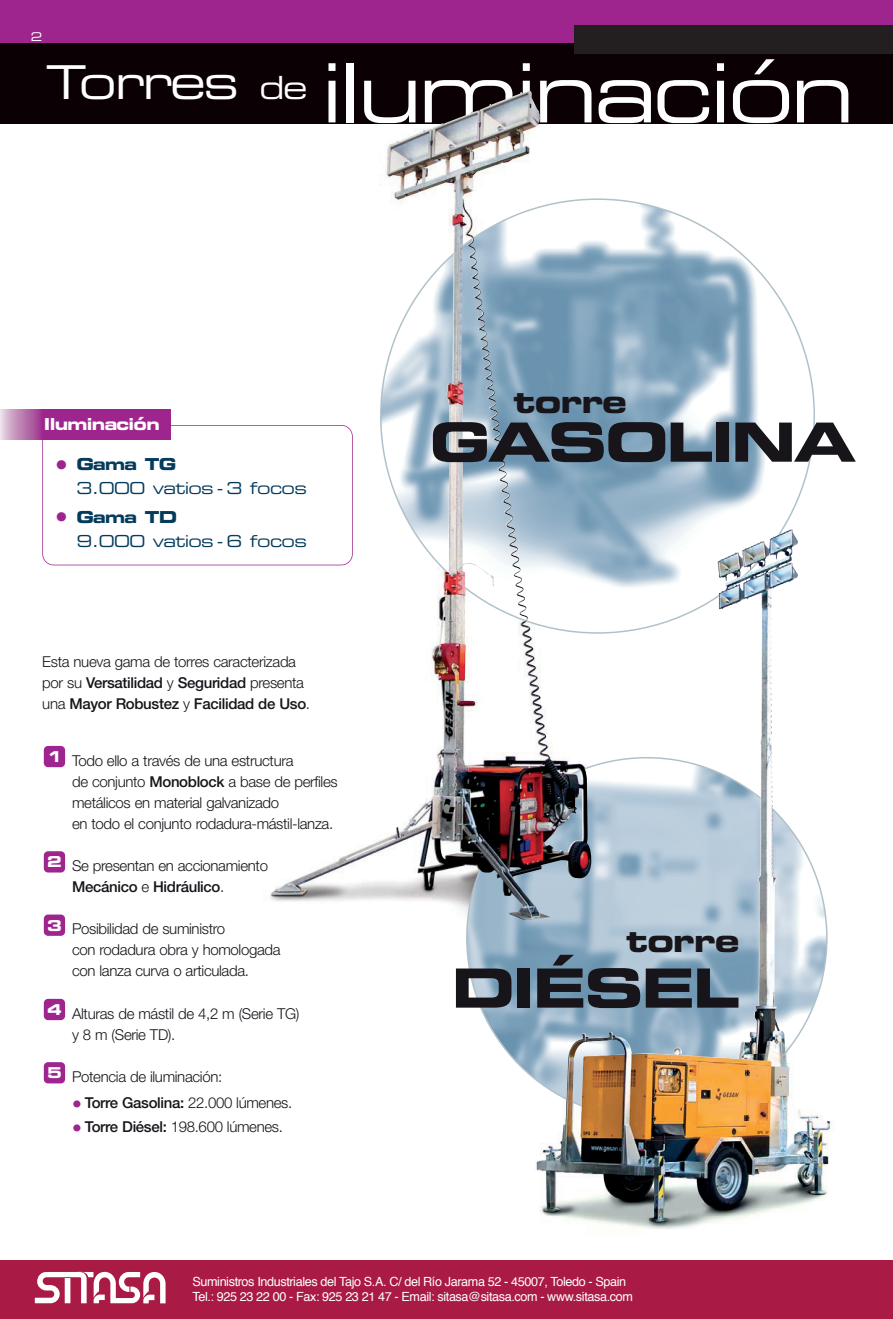
<style>
.page{position:relative;width:893px;height:1319px;background:#fff}
.page>*{position:absolute;margin:0;border:0;box-sizing:border-box;transform-origin:0 0}
.t1{font:81.75px "Eurostile Extended Two";letter-spacing:-.05em;color:#fff}
.t2{font:54px "Eurostile Bold Extended Two";letter-spacing:-.04em;color:#17141a;scale:1.06 1}
.t3{font:46.65px "Eurostile Extended Two";letter-spacing:-.05em;color:#fff}
.t4{font:31.5px "Eurostile Bold Extended Two";letter-spacing:-.04em;color:#17141a;scale:1.06 1}
.t5{font:16.5px "Eurostile Extended Two";letter-spacing:-.04em;color:#053b5c}
.t6{font:16.5px "Eurostile Bold Extended Two";letter-spacing:-.04em;color:#053b5c}
.t7{font:16.5px "Eurostile Bold Extended Two";letter-spacing:-.04em;color:#fff}
.t8{font:300 15px/21px "Helvetica Neue";letter-spacing:-.02em;color:#17141a}
.t9{font:500 15px "Helvetica Neue";letter-spacing:-.02em;color:#17141a}
.t10{font:15px "Eurostile Bold Extended Two";color:#fff}
.t11{font:12.6px/15.1px "Helvetica";letter-spacing:-.03em;color:#fff}
.t12{font:12px "Eurostile Extended Two";color:#fff}
.s1{font-size:31.95px}
.s2{font-family:"Eurostile Extended Two";font-size:25.5px;color:#9e258e}
.s3{font-weight:500}
.s4{font-family:"Eurostile Extended Two";font-weight:400;font-size:19.5px;color:#9e258e}
.s5{font-weight:300}
</style>
<div class="page">
<div style="left:0;top:1259px;width:893px;height:59px;background:#a91a45"></div>
<svg style="left:35px;top:1271px;width:131px;height:32px"></svg>
<img style="left:241px;top:124px;width:299px;height:789px">
<img style="left:536px;top:1118px;width:295px;height:111px">
<svg style="left:466px;top:756px;width:362px;height:362px"></svg>
<svg style="left:42px;top:425px;width:230px;height:140px"></svg>
<div style="left:0;top:1px;width:893px;height:42px;background:#9e258e"></div>
<div style="left:0;top:43px;width:893px;height:81px;background:#0b0003"></div>
<div style="left:44px;top:1061px;width:21px;height:22px;background:#9e258e;border-radius:4px"></div>
<div style="left:44px;top:998px;width:21px;height:21px;background:#9e258e;border-radius:4px"></div>
<div style="left:44px;top:914px;width:21px;height:21px;background:#9e258e;border-radius:4px"></div>
<div style="left:44px;top:851px;width:21px;height:21px;background:#9e258e;border-radius:4px"></div>
<div style="left:44px;top:745px;width:21px;height:22px;background:#9e258e;border-radius:4px"></div>
<div style="left:42px;top:409px;width:129px;height:30px;background:#9e258e"></div>
<hr style="left:0;top:409px;width:1px;height:30px;background:#f3e9f0">
<hr style="left:1px;top:409px;width:1px;height:30px;background:#ede2ec">
<hr style="left:2px;top:409px;width:1px;height:30px;background:#ecdee9">
<hr style="left:3px;top:409px;width:1px;height:30px;background:#e6d5e4">
<hr style="left:4px;top:409px;width:1px;height:30px;background:#e5d0e0">
<hr style="left:5px;top:409px;width:1px;height:30px;background:#e1cadd">
<hr style="left:6px;top:409px;width:1px;height:30px;background:#dcc4da">
<hr style="left:7px;top:409px;width:1px;height:30px;background:#d9bfd6">
<hr style="left:8px;top:409px;width:1px;height:30px;background:#d7bad2">
<hr style="left:9px;top:409px;width:1px;height:30px;background:#d6b5cf">
<hr style="left:10px;top:409px;width:1px;height:30px;background:#d3b0cd">
<hr style="left:11px;top:409px;width:1px;height:30px;background:#d1abca">
<hr style="left:12px;top:409px;width:1px;height:30px;background:#cda6c6">
<hr style="left:13px;top:409px;width:1px;height:30px;background:#cca1c4">
<hr style="left:14px;top:409px;width:1px;height:30px;background:#cb9dc2">
<hr style="left:15px;top:409px;width:1px;height:30px;background:#c999c0">
<hr style="left:16px;top:409px;width:1px;height:30px;background:#c795be">
<hr style="left:17px;top:409px;width:1px;height:30px;background:#c591ba">
<hr style="left:18px;top:409px;width:1px;height:30px;background:#c48db9">
<hr style="left:19px;top:409px;width:1px;height:30px;background:#c18ab6">
<hr style="left:20px;top:409px;width:1px;height:30px;background:#c086b4">
<hr style="left:21px;top:409px;width:1px;height:30px;background:#bf82b2">
<hr style="left:22px;top:409px;width:1px;height:30px;background:#bc80b1">
<hr style="left:23px;top:409px;width:1px;height:30px;background:#ba7daf">
<hr style="left:24px;top:409px;width:1px;height:30px;background:#b979ac">
<hr style="left:25px;top:409px;width:1px;height:30px;background:#b776ab">
<hr style="left:26px;top:409px;width:1px;height:30px;background:#b672a9">
<hr style="left:27px;top:409px;width:1px;height:30px;background:#b56fa8">
<hr style="left:28px;top:409px;width:1px;height:30px;background:#b36ba6">
<hr style="left:29px;top:409px;width:1px;height:30px;background:#b167a5">
<hr style="left:30px;top:409px;width:1px;height:30px;background:#b065a4">
<hr style="left:31px;top:409px;width:1px;height:30px;background:#ae61a2">
<hr style="left:32px;top:409px;width:1px;height:30px;background:#ad5da1">
<hr style="left:33px;top:409px;width:1px;height:30px;background:#ad5a9e">
<hr style="left:34px;top:409px;width:1px;height:30px;background:#ab569d">
<hr style="left:35px;top:409px;width:1px;height:30px;background:#a9509c">
<hr style="left:36px;top:409px;width:1px;height:30px;background:#a84c9a">
<hr style="left:37px;top:409px;width:1px;height:30px;background:#a74898">
<hr style="left:38px;top:409px;width:1px;height:30px;background:#a54496">
<hr style="left:39px;top:409px;width:1px;height:30px;background:#a43e95">
<hr style="left:40px;top:409px;width:1px;height:30px;background:#a33693">
<hr style="left:41px;top:409px;width:1px;height:30px;background:#a13292">
<hr style="left:42px;top:409px;width:1px;height:30px;background:#a02c90">
<svg style="left:528px;top:198px;width:287px;height:435px"></svg>
<img style="left:537px;top:529px;width:254px;height:681px">
<img style="left:272px;top:91px;width:256px;height:803px">
<div style="left:574px;top:26px;width:319px;height:28px;background:#231f20"></div>
<div style="left:28px;top:191px;width:312px;height:139px;background:#fff"></div>
<p class="t12" style="left:31px;top:29px;width:13px">2</p>
<h3 class="t3" style="left:46px;top:50px;width:263px">Torres <span class="s1">de</span></h3>
<h1 class="t1" style="left:321px;top:37px;width:536px">iluminación</h1>
<p class="t7" style="left:44px;top:412px;width:118px">Iluminación</p>
<p class="t6" style="left:55px;top:452px;width:123px"><span class="s2">•</span> Gama TG</p>
<p class="t5" style="left:76px;top:477px;width:232px">3.000 vatios - 3 focos</p>
<p class="t6" style="left:55px;top:505px;width:124px"><span class="s2">•</span> Gama TD</p>
<p class="t5" style="left:76px;top:529px;width:232px">9.000 vatios - 6 focos</p>
<p class="t8" style="left:42px;top:650px;width:269px">Esta nueva gama de torres caracterizada por su <span class="s3">Versatilidad</span> y <span class="s3">Seguridad</span> presenta una <span class="s3">Mayor Robustez</span> y <span class="s3">Facilidad de Uso</span>.</p>
<p class="t10" style="left:47px;top:746px;width:16px">1</p>
<p class="t10" style="left:47px;top:851px;width:16px">2</p>
<p class="t10" style="left:47px;top:914px;width:16px">3</p>
<p class="t10" style="left:47px;top:998px;width:16px">4</p>
<p class="t10" style="left:47px;top:1062px;width:16px">5</p>
<p class="t8" style="left:72px;top:749px;width:267px">Todo ello a través de una estructura<br>de conjunto <span class="s3">Monoblock</span> a base de perfiles metálicos en material galvanizado<br>en todo el conjunto rodadura-mástil-lanza.</p>
<p class="t8" style="left:72px;top:854px;width:197px">Se presentan en accionamiento<br><span class="s3">Mecánico</span> e <span class="s3">Hidráulico</span>.</p>
<p class="t8" style="left:72px;top:918px;width:210px">Posibilidad de suministro<br>con rodadura obra y homologada con lanza curva o articulada.</p>
<p class="t8" style="left:72px;top:1002px;width:229px">Alturas de mástil de 4,2 m (Serie TG) y 8 m (Serie TD).</p>
<p class="t8" style="left:72px;top:1065px;width:152px">Potencia de iluminación:</p>
<p class="t9" style="left:72px;top:1093px;width:222px"><span class="s4">•</span> Torre Gasolina: <span class="s5">22.000 lúmenes.</span></p>
<p class="t8" style="left:72px;top:1115px;width:212px"><span class="s4">•</span> <span class="s3">Torre Diésel:</span> 198.600 lúmenes.</p>
<h3 class="t4" style="left:514px;top:379px;width:109px">torre</h3>
<h2 class="t2" style="left:429px;top:404px;width:404px">GASOLINA</h2>
<h3 class="t4" style="left:626px;top:918px;width:109px">torre</h3>
<h2 class="t2" style="left:451px;top:950px;width:274px">DIÉSEL</h2>
<p class="t11" style="left:192px;top:1274px;width:442px">Suministros Industriales del Tajo S.A. C/ del Río Jarama 52 - 45007, Toledo - Spain<br>Tel.: 925 23 22 00 - Fax: 925 23 21 47 - Email: sitasa@sitasa.com - www.sitasa.com</p>
</div>
